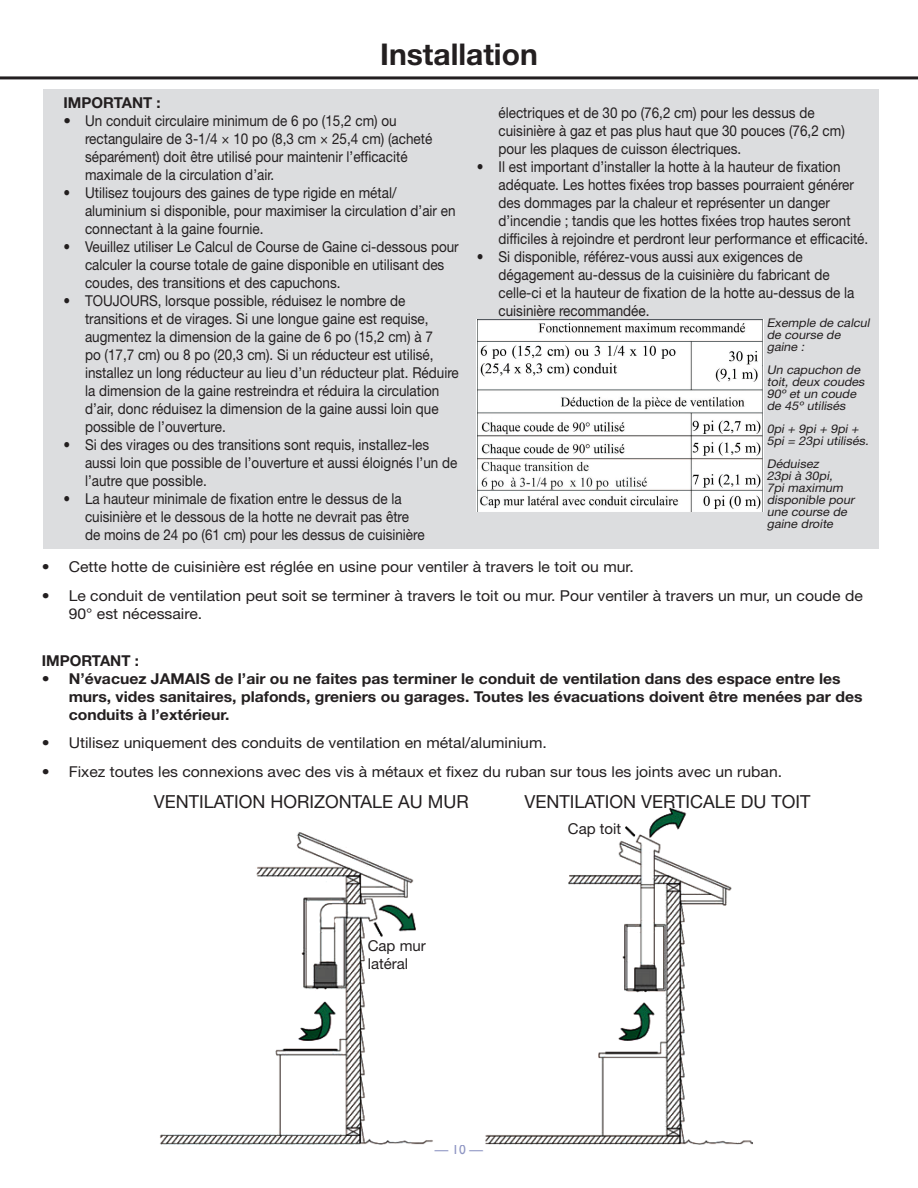
<style>
.page{position:relative;width:918px;height:1188px;background:#fff}
.page>*{position:absolute;margin:0;border:0;box-sizing:border-box;transform-origin:0 0}
.t1{font:700 30px "Helvetica Neue LT Std";color:#231f20}
.t2{font:18px "Helvetica Neue LT Std";color:#231f20}
.B__body_copy{font:15px/18px "Helvetica Neue LT Std";color:#231f20;scale:.9 1}
.B__body_copy-2{font:15px/18px "Helvetica Neue LT Std";color:#231f20;scale:1.05 1}
.B__body_copy-3{font:700 15px/18px "Helvetica Neue LT Std";color:#231f20;scale:1.05 1}
.B__body_copy-4{font:15px/18px "Helvetica Neue LT Std";color:#231f20}
.B__body_copy-5{font:700 15px "Helvetica Neue LT Std";color:#231f20}
.t3{font:13.5px "Gill Sans";color:#8e95c3}
.t4{font:italic 12px/12px "Helvetica Neue LT Std";color:#231f20;scale:1.05 1}
</style>
<div class="page">
<hr style="left:0;top:76px;width:918px;height:3px;background:#231f20">
<img style="left:160px;top:807px;width:593px;height:338px">
<div style="left:43px;top:89px;width:836px;height:459px;background:#dcdddf"></div>
<img style="left:477px;top:319px;width:286px;height:193px">
<p class="t1" style="left:380px;top:35px;width:159px">Installation</p>
<p class="B__body_copy-5" style="left:63px;top:93px;width:99px">IMPORTANT :</p>
<p class="B__body_copy-4" style="left:85px;top:111px;width:349px;text-indent:-22px">• Un conduit circulaire minimum de 6 po (15,2 cm) ou rectangulaire de 3-1/4 × 10 po (8,3 cm × 25,4 cm) (acheté séparément) doit être utilisé pour maintenir l’efficacité maximale de la circulation d’air.</p>
<p class="B__body_copy" style="left:85px;top:183px;width:413px;text-indent:-22px">• Utilisez toujours des gaines de type rigide en métal/ aluminium si disponible, pour maximiser la circulation d’air en connectant à la gaine fournie.</p>
<p class="B__body_copy" style="left:85px;top:237px;width:417px;text-indent:-22px">• Veuillez utiliser Le Calcul de Course de Gaine ci-dessous pour calculer la course totale de gaine disponible en utilisant des coudes, des transitions et des capuchons.</p>
<p class="B__body_copy" style="left:85px;top:291px;width:417px;text-indent:-22px">• TOUJOURS, lorsque possible, réduisez le nombre de transitions et de virages. Si une longue gaine est requise, augmentez la dimension de la gaine de 6 po (15,2 cm) à 7<br>po (17,7 cm) ou 8 po (20,3 cm). Si un réducteur est utilisé, installez un long réducteur au lieu d’un réducteur plat. Réduire la dimension de la gaine restreindra et réduira la circulation d’air, donc réduisez la dimension de la gaine aussi loin que possible de l’ouverture.</p>
<p class="B__body_copy" style="left:85px;top:435px;width:415px;text-indent:-22px">• Si des virages ou des transitions sont requis, installez-les aussi loin que possible de l’ouverture et aussi éloignés l’un de l’autre que possible.</p>
<p class="B__body_copy" style="left:85px;top:489px;width:379px;text-indent:-22px">• La hauteur minimale de fixation entre le dessus de la cuisinière et le dessous de la hotte ne devrait pas être de moins de 24 po (61 cm) pour les dessus de cuisinière</p>
<p class="B__body_copy" style="left:499px;top:104px;width:386px">électriques et de 30 po (76,2 cm) pour les dessus de cuisinière à gaz et pas plus haut que 30 pouces (76,2 cm) pour les plaques de cuisson électriques.</p>
<p class="B__body_copy" style="left:499px;top:158px;width:412px;text-indent:-22px">• Il est important d’installer la hotte à la hauteur de fixation adéquate. Les hottes fixées trop basses pourraient générer des dommages par la chaleur et représenter un danger d’incendie ; tandis que les hottes fixées trop hautes seront difficiles à rejoindre et perdront leur performance et efficacité.</p>
<p class="B__body_copy" style="left:499px;top:248px;width:397px;text-indent:-22px">• Si disponible, référez-vous aussi aux exigences de dégagement au-dessus de la cuisinière du fabricant de celle-ci et la hauteur de fixation de la hotte au-dessus de la cuisinière recommandée.</p>
<p class="t4" style="left:767px;top:317px;width:102px">Exemple de calcul de course de gaine :</p>
<p class="t4" style="left:767px;top:364px;width:97px">Un capuchon de toit, deux coudes<br>90º et un coude de 45º utilisés</p>
<p class="t4" style="left:767px;top:422px;width:101px">0pi + 9pi + 9pi +<br>5pi = 23pi utilisés.</p>
<p class="t4" style="left:767px;top:457px;width:87px">Déduisez<br>23pi à 30pi,<br>7pi maximum disponible pour une course de gaine droite</p>
<p class="B__body_copy-2" style="left:42px;top:557px;width:565px">• Cette hotte de cuisinière est réglée en usine pour ventiler à travers le toit ou mur.</p>
<p class="B__body_copy-2" style="left:69px;top:586px;width:758px;text-indent:-27px">• Le conduit de ventilation peut soit se terminer à travers le toit ou mur. Pour ventiler à travers un mur, un coude de<br>90° est nécessaire.</p>
<p class="B__body_copy-5" style="left:42px;top:651px;width:99px">IMPORTANT :</p>
<p class="B__body_copy-3" style="left:69px;top:669px;width:758px;text-indent:-27px">• N’évacuez JAMAIS de l’air ou ne faites pas terminer le conduit de ventilation dans des espace entre les murs, vides sanitaires, plafonds, greniers ou garages. Toutes les évacuations doivent être menées par des conduits à l’extérieur.</p>
<p class="B__body_copy-2" style="left:42px;top:734px;width:483px">• Utilisez uniquement des conduits de ventilation en métal/aluminium.</p>
<p class="B__body_copy-2" style="left:42px;top:763px;width:707px">• Fixez toutes les connexions avec des vis à métaux et fixez du ruban sur tous les joints avec un ruban.</p>
<p class="t2" style="left:154px;top:791px;width:317px">VENTILATION HORIZONTALE AU MUR</p>
<p class="t2" style="left:524px;top:791px;width:288px">VENTILATION VERTICALE DU TOIT</p>
<p class="B__body_copy-4" style="left:368px;top:936px;width:60px">Cap mur</p>
<p class="B__body_copy-4" style="left:368px;top:954px;width:42px">latéral</p>
<p class="t3" style="left:435px;top:1142px;width:50px">— 10 —</p>
<p class="B__body_copy-4" style="left:568px;top:820px;width:55px">Cap toit</p>
</div>
